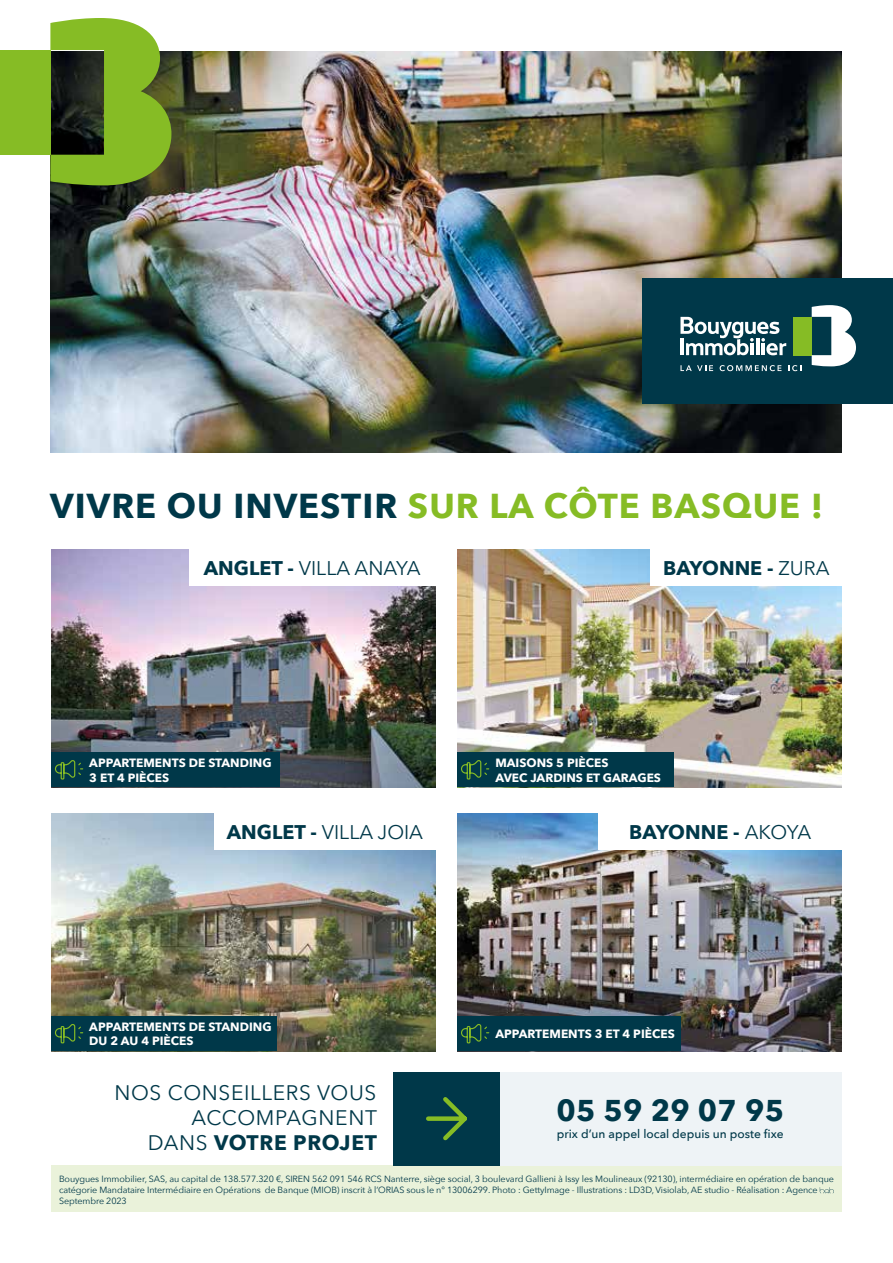
<style>
.page{position:relative;width:893px;height:1263px;background:#fff}
.page>*{position:absolute;margin:0;border:0;box-sizing:border-box;transform-origin:0 0}
.t1{font:700 34.5px "Avenir Next";letter-spacing:.03em;color:#86bc25}
.t2{font:700 30px "Avenir Next";letter-spacing:.01em;color:#003849}
.t3{font:21px/25.2px "Avenir Next";letter-spacing:.03em;color:#003849;text-align:right}
.t4{font:19.8px "Avenir Next";color:#003849}
.t5{font:700 19.8px "Avenir Next";color:#003849}
.t6{font:700 12px/14.4px "Avenir Next";color:#fff}
.t7{font:500 12px "Avenir Next";color:#003849}
.t8{font:9px/10.8px "Avenir Next";letter-spacing:-.01em;color:#003849}
.s1{color:#003849}
.s2{font-weight:700}
.s3{font-weight:400}
</style>
<div class="page">
<img style="left:50px;top:51px;width:791px;height:402px">
<div style="left:642px;top:279px;width:251px;height:125px;background:#003849"></div>
<svg style="left:680px;top:317px;width:106px;height:38px"></svg>
<div style="left:793px;top:317px;width:19px;height:38px;background:#86bc25"></div>
<svg style="left:812px;top:305px;width:44px;height:61px"></svg>
<svg style="left:680px;top:365px;width:33px;height:6px"></svg>
<svg style="left:720px;top:365px;width:61px;height:6px"></svg>
<svg style="left:788px;top:365px;width:13px;height:6px"></svg>
<img style="left:51px;top:550px;width:384px;height:237px">
<img style="left:51px;top:814px;width:384px;height:237px">
<img style="left:457px;top:550px;width:384px;height:237px">
<img style="left:457px;top:814px;width:384px;height:237px">
<div style="left:651px;top:550px;width:191px;height:36px;background:#fff"></div>
<div style="left:598px;top:813px;width:244px;height:37px;background:#fff"></div>
<div style="left:189px;top:550px;width:246px;height:36px;background:#fff"></div>
<div style="left:214px;top:813px;width:221px;height:37px;background:#fff"></div>
<div style="left:51px;top:1165px;width:791px;height:47px;background:#eaf2da"></div>
<svg style="left:820px;top:1187px;width:14px;height:6px"></svg>
<div style="left:499px;top:1072px;width:343px;height:93px;background:#eef3f6"></div>
<div style="left:393px;top:1072px;width:107px;height:93px;background:#003849"></div>
<svg style="left:426px;top:1097px;width:41px;height:44px"></svg>
<div style="left:51px;top:752px;width:229px;height:35px;background:#003849"></div>
<div style="left:457px;top:752px;width:217px;height:35px;background:#003849"></div>
<svg style="left:55px;top:760px;width:29px;height:20px"></svg>
<div style="left:457px;top:1016px;width:223px;height:35px;background:#003849"></div>
<svg style="left:461px;top:1024px;width:29px;height:20px"></svg>
<svg style="left:461px;top:760px;width:29px;height:20px"></svg>
<div style="left:51px;top:1016px;width:225px;height:35px;background:#003849"></div>
<svg style="left:55px;top:1024px;width:29px;height:20px"></svg>
<div style="left:0;top:50px;width:50px;height:105px;background:#86bc25"></div>
<svg style="left:50px;top:18px;width:122px;height:167px;background:#68892c"></svg>
<h1 class="t1" style="left:50px;top:476px;width:774px"><span class="s1">VIVRE OU INVESTIR</span> SUR LA CÔTE BASQUE !</h1>
<h3 class="t4" style="left:204px;top:551px;width:218px"><span class="s2">ANGLET -</span> VILLA ANAYA</h3>
<h3 class="t5" style="left:663px;top:551px;width:168px">BAYONNE - <span class="s3">ZURA</span></h3>
<h3 class="t6" style="left:89px;top:755px;width:184px">APPARTEMENTS DE STANDING<br>3 ET 4 PIÈCES</h3>
<h3 class="t6" style="left:495px;top:755px;width:167px">MAISONS 5 PIÈCES<br>AVEC JARDINS ET GARAGES</h3>
<h3 class="t4" style="left:227px;top:815px;width:198px"><span class="s2">ANGLET -</span> VILLA JOIA</h3>
<h3 class="t5" style="left:629px;top:815px;width:184px">BAYONNE - <span class="s3">AKOYA</span></h3>
<h3 class="t6" style="left:89px;top:1019px;width:184px">APPARTEMENTS DE STANDING<br>DU 2 AU 4 PIÈCES</h3>
<h3 class="t3" style="left:114px;top:1079px;width:264px">NOS CONSEILLERS VOUS<br>ACCOMPAGNENT<br>DANS <span class="s2">VOTRE PROJET</span></h3>
<h3 class="t6" style="left:495px;top:1026px;width:181px">APPARTEMENTS 3 ET 4 PIÈCES</h3>
<h2 class="t2" style="left:556px;top:1084px;width:229px">05 59 29 07 95</h2>
<h3 class="t7" style="left:557px;top:1123px;width:228px">prix d’un appel local depuis un poste fixe</h3>
<p class="t8" style="left:59px;top:1173px;width:776px">Bouygues Immobilier, SAS, au capital de 138.577.320 €, SIREN 562 091 546 RCS Nanterre, siège social, 3 boulevard Gallieni à Issy les Moulineaux (92130), intermédiaire en opération de banque catégorie Mandataire Intermédiaire en Opérations de Banque (MIOB) inscrit à l’ORIAS sous le n° 13006299. Photo : GettyImage - Illustrations : LD3D, Visiolab, AE studio - Réalisation : Agence<br>Septembre 2023</p>
</div>
